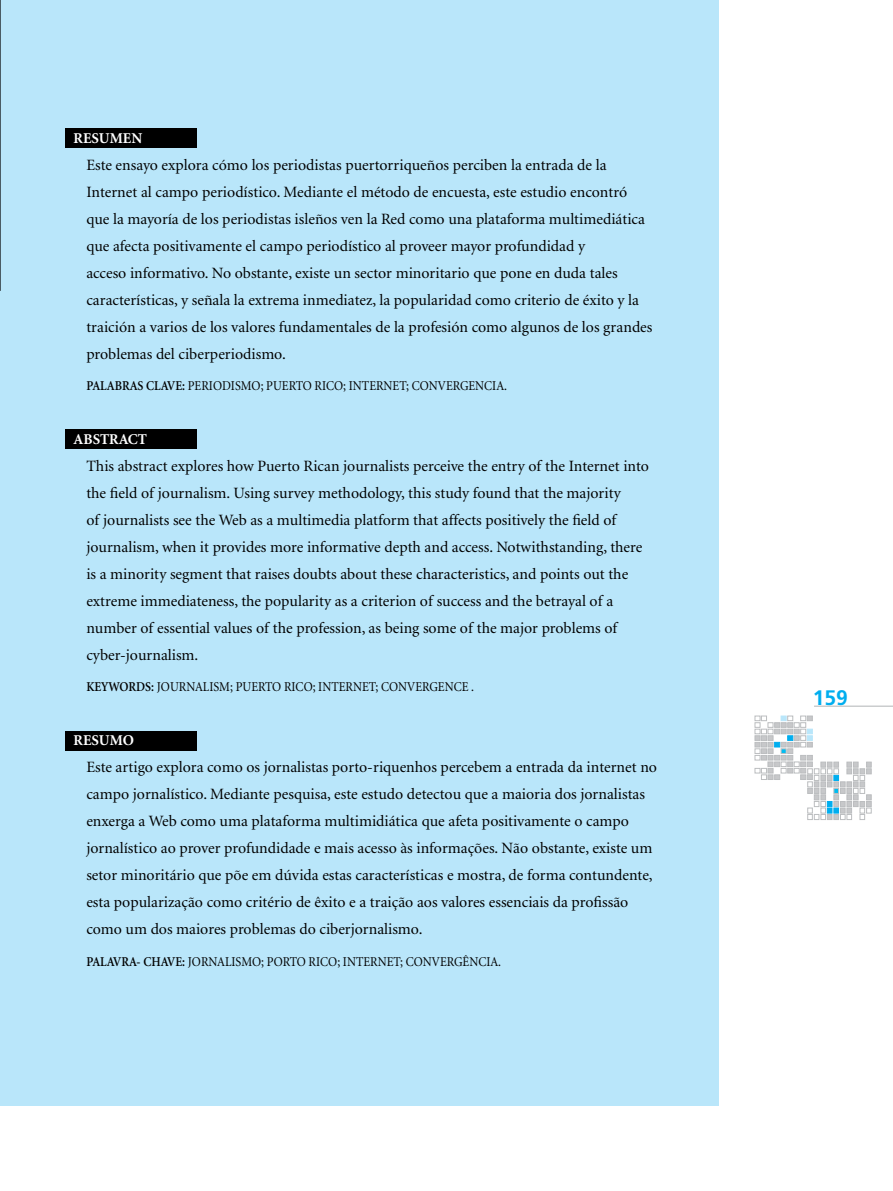
<style>
.page{position:relative;width:893px;height:1191px;background:#fff}
.page>*{position:absolute;margin:0;border:0;box-sizing:border-box;transform-origin:0 0}
.t1{font:700 21px "Frutiger";color:#00aeef}
.t2{font:15.75px/27px "Minion";color:#000}
.t3{font:700 15px "Minion";color:#fff}
.t4{font:13.5px "Minion";color:#000;scale:.9 1}
.t5{font:600 13.5px "Minion";color:#000;scale:.9 1}
.s1{font-weight:600}
.s2{font-weight:400}
</style>
<div class="page">
<div style="left:0;top:0;width:719px;height:1106px;background:#b9e6fa"></div>
<svg style="left:0;top:0;width:1px;height:291px"></svg>
<hr style="left:814px;top:706px;width:79px;height:1px;background:#b1b4b6">
<svg style="left:755px;top:716px;width:116px;height:103px"></svg>
<div style="left:65px;top:128px;width:131px;height:20px;background:#000"></div>
<div style="left:65px;top:429px;width:131px;height:20px;background:#000"></div>
<div style="left:65px;top:731px;width:131px;height:20px;background:#000"></div>
<p class="t3" style="left:74px;top:130px;width:70px">RESUMEN</p>
<p class="t2" style="left:86px;top:152px;width:568px">Este ensayo explora cómo los periodistas puertorriqueños perciben la entrada de la Internet al campo periodístico. Mediante el método de encuesta, este estudio encontró que la mayoría de los periodistas isleños ven la Red como una plataforma multimediática que afecta positivamente el campo periodístico al proveer mayor profundidad y<br>acceso informativo. No obstante, existe un sector minoritario que pone en duda tales características, y señala la extrema inmediatez, la popularidad como criterio de éxito y la traición a varios de los valores fundamentales de la profesión como algunos de los grandes problemas del ciberperiodismo.</p>
<p class="t4" style="left:86px;top:379px;width:434px"><span class="s1">PALABRAS CLAVE:</span> periodismo; Puerto Rico; internet; convergencia</p>
<p class="t4" style="left:504px;top:379px;width:5px">.</p>
<p class="t3" style="left:74px;top:431px;width:75px">ABSTRACT</p>
<p class="t2" style="left:86px;top:453px;width:564px">This abstract explores how Puerto Rican journalists perceive the entry of the Internet into the field of journalism. Using survey methodology, this study found that the majority<br>of journalists see the Web as a multimedia platform that affects positively the field of journalism, when it provides more informative depth and access. Notwithstanding, there is a minority segment that raises doubts about these characteristics, and points out the extreme immediateness, the popularity as a criterion of success and the betrayal of a number of essential values of the profession, as being some of the major problems of cyber-journalism.</p>
<p class="t5" style="left:86px;top:680px;width:120px">KEYWORDS: <span class="s2">Journali</span></p>
<p class="t4" style="left:213px;top:680px;width:259px">sm; Puerto Rico; Internet; Convergence</p>
<p class="t4" style="left:471px;top:680px;width:5px">.</p>
<p class="t3" style="left:74px;top:733px;width:62px">RESUMO</p>
<p class="t2" style="left:86px;top:754px;width:572px">Este artigo explora como os jornalistas porto-riquenhos percebem a entrada da internet no campo jornalístico. Mediante pesquisa, este estudo detectou que a maioria dos jornalistas enxerga a Web como uma plataforma multimidiática que afeta positivamente o campo jornalístico ao prover profundidade e mais acesso às informações. Não obstante, existe um setor minoritário que põe em dúvida estas características e mostra, de forma contundente, esta popularização como critério de êxito e a traição aos valores essenciais da profissão como um dos maiores problemas do ciberjornalismo.</p>
<p class="t5" style="left:86px;top:954px;width:145px">PALAVRA- CHAVE: <span class="s2">jornali</span></p>
<p class="t4" style="left:236px;top:954px;width:262px">smo; Porto Rico; internet; convergência</p>
<p class="t4" style="left:498px;top:954px;width:5px">.</p>
<p class="t1" style="left:813px;top:686px;width:37px">159</p>
</div>
